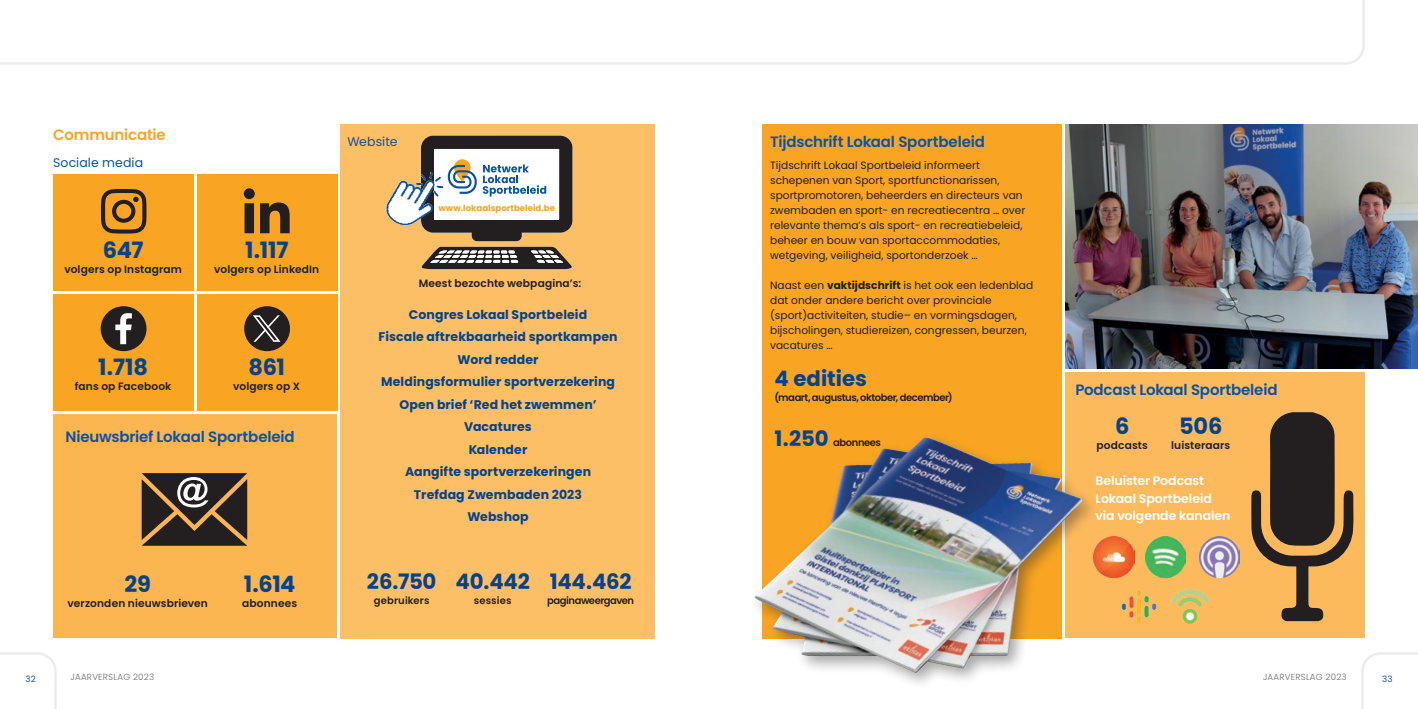
<style>
.page{position:relative;width:1418px;height:709px;background:#fff}
.page>*{position:absolute;margin:0;border:0;box-sizing:border-box;transform-origin:0 0}
.t1{font:700 22.5px "Poppins";letter-spacing:-.015em;color:#06438b}
.t2{font:700 21.25px "Poppins";letter-spacing:-.01em;color:#06438b}
.t3{font:600 15px "Poppins";letter-spacing:-.015em;color:#0953a5}
.t4{font:600 15px "Poppins";letter-spacing:-.015em;color:#f9a523}
.t5{font:700 12.5px/22.5px "Poppins";letter-spacing:.01em;color:#06438b;text-align:center}
.t6{font:600 12.5px/17.5px "Poppins";letter-spacing:-.005em;color:#fff}
.t7{font:12.5px "Poppins";letter-spacing:.005em;color:#0953a5}
.t8{font:10.62px/15px "Poppins";color:#231f20}
.t9{font:600 10.62px "Poppins";letter-spacing:.01em;color:#231f20}
.t10{font:600 10px "Poppins";letter-spacing:-.045em;color:#231f20}
.t11{font:600 10px "Poppins";letter-spacing:.015em;color:#231f20}
.t12{font:600 10px "Poppins";letter-spacing:.01em;color:#231f20}
.t13{font:300 8.75px "Poppins";letter-spacing:.025em;color:#6c6d70}
.t14{font:8.75px "Poppins";color:#0953a5}
.t15{font:700 8.62px "Poppins";color:#f9a523}
.s1{font-weight:700}
.s2{font-weight:700;font-size:21.25px;color:#06438b}
</style>
<div class="page">
<svg style="left:0;top:652px;width:57px;height:57px"></svg>
<svg style="left:1361px;top:652px;width:56px;height:57px"></svg>
<svg style="left:0;top:0;width:1365px;height:65px"></svg>
<div style="left:54px;top:174px;width:140px;height:117px;background:#f9a523"></div>
<svg style="left:101px;top:189px;width:46px;height:45px"></svg>
<div style="left:197px;top:174px;width:140px;height:117px;background:#f9a523"></div>
<svg style="left:244px;top:188px;width:46px;height:45px"></svg>
<div style="left:54px;top:294px;width:140px;height:117px;background:#f9a523"></div>
<div style="left:101px;top:306px;width:45px;height:45px;background:#231f20;border-radius:50%"></div>
<svg style="left:115px;top:313px;width:17px;height:31px"></svg>
<div style="left:197px;top:294px;width:140px;height:117px;background:#f9a523"></div>
<div style="left:244px;top:306px;width:46px;height:45px;background:#231f20;border-radius:50%"></div>
<svg style="left:253px;top:315px;width:27px;height:27px"></svg>
<div style="left:53px;top:415px;width:284px;height:223px;background:#fbb551"></div>
<svg style="left:142px;top:473px;width:105px;height:73px;background:#4d4033"></svg>
<div style="left:762px;top:124px;width:299px;height:514px;background:#f9a523"></div>
<div style="left:1065px;top:372px;width:299px;height:266px;background:#fcba5d"></div>
<svg style="left:1251px;top:412px;width:102px;height:209px"></svg>
<img style="left:1099px;top:536px;width:35px;height:41px">
<img style="left:1145px;top:536px;width:40px;height:41px">
<img style="left:1199px;top:536px;width:40px;height:41px">
<img style="left:1121px;top:589px;width:36px;height:35px">
<img style="left:1171px;top:589px;width:39px;height:35px">
<div style="left:340px;top:124px;width:315px;height:514px;background:#fdbf66"></div>
<svg style="left:421px;top:136px;width:151px;height:133px;background:#9b9690"></svg>
<img style="left:421px;top:172px;width:20px;height:12px">
<div style="left:749px;top:431px;width:350px;height:259px;background:#231f20;opacity:.4"></div>
<img style="left:754px;top:437px;width:328px;height:236px">
<img style="left:1065px;top:124px;width:352px;height:245px">
<h3 class="t4" style="left:53px;top:126px;width:114px">Communicatie</h3>
<p class="t7" style="left:53px;top:155px;width:91px">Sociale media</p>
<h1 class="t1" style="left:103px;top:237px;width:42px">647</h1>
<p class="t9" style="left:64px;top:263px;width:119px">volgers op Instagram</p>
<h1 class="t1" style="left:98px;top:354px;width:51px">1.718</h1>
<p class="t9" style="left:75px;top:380px;width:98px">fans op Facebook</p>
<h1 class="t1" style="left:245px;top:237px;width:45px">1.117</h1>
<p class="t9" style="left:214px;top:263px;width:106px">volgers op LinkedIn</p>
<h1 class="t1" style="left:248px;top:354px;width:38px">861</h1>
<p class="t9" style="left:233px;top:380px;width:68px">volgers op X</p>
<h3 class="t3" style="left:66px;top:428px;width:231px">Nieuwsbrief Lokaal Sportbeleid</h3>
<h1 class="t1" style="left:124px;top:571px;width:28px">29</h1>
<p class="t9" style="left:68px;top:597px;width:142px">verzonden nieuwsbrieven</p>
<h1 class="t1" style="left:244px;top:571px;width:53px">1.614</h1>
<p class="t9" style="left:242px;top:597px;width:57px">abonnees</p>
<p class="t7" style="left:347px;top:134px;width:52px">Website</p>
<p class="t15" style="left:438px;top:203px;width:118px">www.lokaalsportbeleid.be</p>
<p class="t9" style="left:419px;top:277px;width:164px">Meest bezochte webpagina’s:</p>
<p class="t5" style="left:378px;top:303px;width:240px">Congres Lokaal Sportbeleid<br>Fiscale aftrekbaarheid sportkampen<br>Word redder<br>Meldingsformulier sportverzekering<br>Open brief ‘Red het zwemmen’<br>Vacatures<br>Kalender<br>Aangifte sportverzekeringen<br>Trefdag Zwembaden 2023<br>Webshop</p>
<h2 class="t2" style="left:367px;top:569px;width:71px">26.750</h2>
<p class="t11" style="left:374px;top:594px;width:57px">gebruikers</p>
<h2 class="t2" style="left:455px;top:569px;width:76px">40.442</h2>
<p class="t12" style="left:474px;top:594px;width:39px">sessies</p>
<h2 class="t2" style="left:550px;top:569px;width:83px">144.462</h2>
<p class="t10" style="left:547px;top:594px;width:88px">paginaweergaven</p>
<h3 class="t3" style="left:770px;top:133px;width:216px">Tijdschrift Lokaal Sportbeleid</h3>
<p class="t8" style="left:770px;top:158px;width:257px">Tijdschrift Lokaal Sportbeleid informeert schepenen van Sport, sportfunctionarissen, sportpromotoren, beheerders en directeurs van zwembaden en sport- en recreatiecentra … over relevante thema’s als sport- en recreatiebeleid, beheer en bouw van sportaccommodaties, wetgeving, veiligheid, sportonderzoek …</p>
<p class="t8" style="left:770px;top:278px;width:265px">Naast een <span class="s1">vaktijdschrift</span> is het ook een ledenblad dat onder andere bericht over provinciale (sport)activiteiten, studie– en vormingsdagen, bijscholingen, studiereizen, congressen, beurzen, vacatures …</p>
<h2 class="t2" style="left:774px;top:366px;width:94px">4 edities</h2>
<p class="t10" style="left:774px;top:391px;width:180px">(maart, augustus, oktober, december)</p>
<p class="t10" style="left:774px;top:436px;width:108px"><span class="s2">1.250</span> abonnees</p>
<h3 class="t3" style="left:1075px;top:381px;width:204px">Podcast Lokaal Sportbeleid</h3>
<h1 class="t1" style="left:1115px;top:413px;width:16px">6</h1>
<p class="t9" style="left:1096px;top:439px;width:53px">podcasts</p>
<h1 class="t1" style="left:1178px;top:413px;width:45px">506</h1>
<p class="t9" style="left:1171px;top:439px;width:61px">luisteraars</p>
<p class="t6" style="left:1095px;top:472px;width:137px">Beluister Podcast<br>Lokaal Sportbeleid via volgende kanalen</p>
<p class="t14" style="left:25px;top:673px;width:12px">32</p>
<p class="t13" style="left:71px;top:672px;width:85px">JAARVERSLAG 2023</p>
<p class="t13" style="left:1262px;top:672px;width:85px">JAARVERSLAG 2023</p>
<p class="t14" style="left:1381px;top:673px;width:12px">33</p>
</div>
